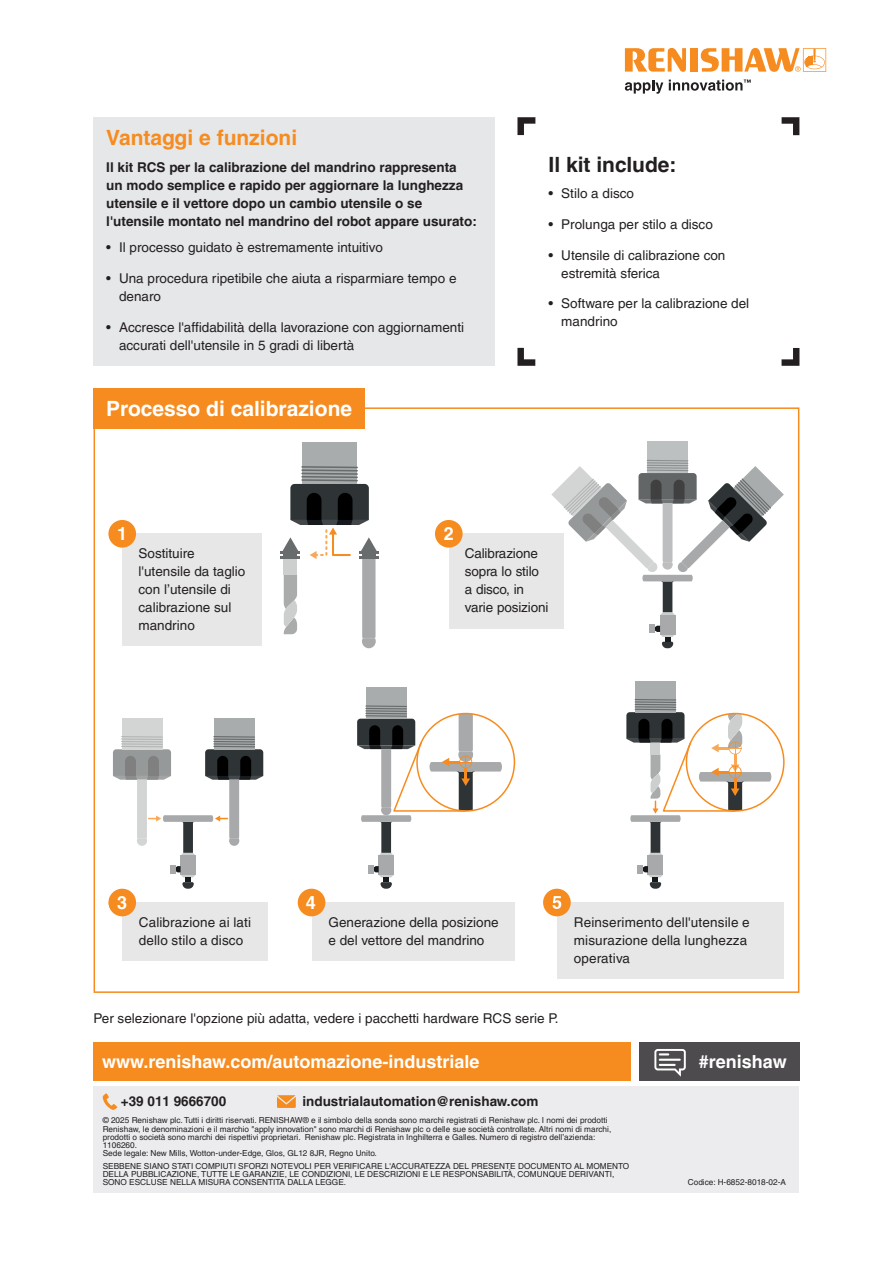
<style>
.page{position:relative;width:893px;height:1263px;background:#fff}
.page>*{position:absolute;margin:0;border:0;box-sizing:border-box;transform-origin:0 0}
.t1{font:700 21px "Helvetica LT Pro";color:#fff}
.t2{font:700 21px "Helvetica LT Pro";color:#f68c1f}
.t3{font:700 21px "Helvetica LT Pro";color:#231f20}
.t4{font:700 18px "Helvetica LT Pro";color:#fff}
.t5{font:13.5px/18px "Helvetica LT Pro";color:#231f20}
.t6{font:700 13.5px/18px "Helvetica LT Pro";color:#231f20}
.t7{font:8.25px/8.2px "Helvetica LT Pro";color:#231f20}
</style>
<div class="page">
<div style="left:94px;top:1087px;width:705px;height:106px;background:#ececee"></div>
<svg style="left:103px;top:1093px;width:14px;height:17px"></svg>
<svg style="left:277px;top:1095px;width:19px;height:13px"></svg>
<div style="left:639px;top:1042px;width:160px;height:39px;background:#4d4b4d"></div>
<svg style="left:654px;top:1049px;width:32px;height:28px"></svg>
<div style="left:94px;top:1042px;width:537px;height:39px;background:#f68c1f"></div>
<div style="left:94px;top:388px;width:271px;height:40px;background:#f68c1f"></div>
<div style="left:94px;top:117px;width:401px;height:249px;background:#e6e7e9"></div>
<svg style="left:782px;top:117px;width:17px;height:18px"></svg>
<svg style="left:781px;top:348px;width:18px;height:18px"></svg>
<svg style="left:517px;top:348px;width:18px;height:18px"></svg>
<svg style="left:517px;top:117px;width:18px;height:18px"></svg>
<div style="left:449px;top:534px;width:115px;height:95px;background:#e7e7e8"></div>
<div style="left:435px;top:520px;width:28px;height:28px;background:#f68c1f;border-radius:50%"></div>
<div style="left:122px;top:534px;width:139px;height:112px;background:#e7e7e8"></div>
<div style="left:108px;top:520px;width:28px;height:28px;background:#f68c1f;border-radius:50%"></div>
<hr style="left:281px;top:556px;width:19px;height:3px;background:#686c6d">
<hr style="left:281px;top:551px;width:19px;height:3px;background:#686c6d">
<div style="left:302px;top:442px;width:55px;height:42px;background:#a8acac"></div>
<hr style="left:359px;top:556px;width:20px;height:3px;background:#686c6d">
<hr style="left:359px;top:551px;width:20px;height:3px;background:#686c6d">
<div style="left:362px;top:634px;width:14px;height:14px;background:#a7a9aa;border-radius:50%"></div>
<svg style="left:282px;top:466px;width:95px;height:173px"></svg>
<div style="left:122px;top:902px;width:146px;height:59px;background:#e7e7e8"></div>
<div style="left:108px;top:889px;width:28px;height:27px;background:#f68c1f;border-radius:50%"></div>
<div style="left:181px;top:855px;width:15px;height:20px;background:#a7a9aa"></div>
<svg style="left:175px;top:866px;width:20px;height:23px"></svg>
<div style="left:170px;top:865px;width:5px;height:8px;background:#a7a9aa"></div>
<div style="left:214px;top:718px;width:40px;height:31px;background:#a8acac"></div>
<hr style="left:213px;top:736px;width:42px;height:2px;background:#686c6d">
<hr style="left:213px;top:738px;width:42px;height:2px;background:#686c6d">
<hr style="left:213px;top:741px;width:42px;height:1px;background:#686c6d">
<hr style="left:213px;top:743px;width:42px;height:2px;background:#686c6d">
<hr style="left:213px;top:746px;width:42px;height:1px;background:#686c6d">
<div style="left:122px;top:718px;width:40px;height:31px;background:#d3d5d5"></div>
<hr style="left:121px;top:736px;width:42px;height:2px;background:#686c6d">
<hr style="left:121px;top:738px;width:42px;height:2px;background:#686c6d">
<hr style="left:121px;top:741px;width:42px;height:1px;background:#686c6d">
<hr style="left:121px;top:743px;width:42px;height:2px;background:#686c6d">
<hr style="left:121px;top:746px;width:42px;height:1px;background:#686c6d">
<svg style="left:113px;top:749px;width:150px;height:106px"></svg>
<div style="left:660px;top:615px;width:15px;height:19px;background:#a7a9aa"></div>
<svg style="left:655px;top:626px;width:20px;height:22px"></svg>
<div style="left:649px;top:625px;width:6px;height:8px;background:#a7a9aa"></div>
<div style="left:647px;top:442px;width:41px;height:31px;background:#bdc0c0"></div>
<hr style="left:647px;top:460px;width:41px;height:1px;background:#686c6d">
<hr style="left:647px;top:462px;width:41px;height:2px;background:#686c6d">
<hr style="left:647px;top:465px;width:41px;height:1px;background:#686c6d">
<svg style="left:551px;top:466px;width:233px;height:149px"></svg>
<div style="left:312px;top:902px;width:202px;height:59px;background:#e7e7e8"></div>
<div style="left:298px;top:889px;width:27px;height:27px;background:#f68c1f;border-radius:50%"></div>
<div style="left:557px;top:902px;width:227px;height:77px;background:#e7e7e8"></div>
<div style="left:543px;top:889px;width:28px;height:27px;background:#f68c1f;border-radius:50%"></div>
<svg style="left:552px;top:896px;width:9px;height:13px"></svg>
<div style="left:648px;top:855px;width:15px;height:20px;background:#a7a9aa"></div>
<svg style="left:643px;top:866px;width:20px;height:23px"></svg>
<div style="left:637px;top:865px;width:6px;height:8px;background:#a7a9aa"></div>
<div style="left:635px;top:681px;width:41px;height:31px;background:#a8acac"></div>
<hr style="left:634px;top:699px;width:42px;height:1px;background:#686c6d">
<hr style="left:634px;top:701px;width:42px;height:2px;background:#686c6d">
<hr style="left:634px;top:704px;width:42px;height:1px;background:#686c6d">
<hr style="left:634px;top:706px;width:42px;height:2px;background:#686c6d">
<hr style="left:634px;top:709px;width:42px;height:1px;background:#686c6d">
<svg style="left:626px;top:712px;width:145px;height:143px"></svg>
<div style="left:366px;top:687px;width:40px;height:32px;background:#a8acac"></div>
<hr style="left:365px;top:705px;width:42px;height:2px;background:#686c6d">
<hr style="left:365px;top:708px;width:42px;height:1px;background:#686c6d">
<hr style="left:365px;top:710px;width:42px;height:2px;background:#686c6d">
<div style="left:379px;top:855px;width:15px;height:20px;background:#a7a9aa"></div>
<svg style="left:373px;top:866px;width:21px;height:23px"></svg>
<div style="left:368px;top:865px;width:6px;height:8px;background:#a7a9aa"></div>
<svg style="left:357px;top:713px;width:145px;height:142px"></svg>
<svg style="left:625px;top:80px;width:38px;height:14px"></svg>
<svg style="left:625px;top:48px;width:61px;height:24px"></svg>
<div style="left:690px;top:48px;width:8px;height:24px;background:#f68c1f"></div>
<svg style="left:701px;top:48px;width:125px;height:24px"></svg>
<svg style="left:669px;top:80px;width:82px;height:11px"></svg>
<h1 class="t2" style="left:106px;top:125px;width:192px">Vantaggi e funzioni</h1>
<h3 class="t6" style="left:106px;top:158px;width:372px">Il kit RCS per la calibrazione del mandrino rappresenta<br>un modo semplice e rapido per aggiornare la lunghezza utensile e il vettore dopo un cambio utensile o se l'utensile montato nel mandrino del robot appare usurato:</h3>
<h3 class="t5" style="left:106px;top:238px;width:278px">• Il processo guidato è estremamente intuitivo</h3>
<h3 class="t5" style="left:119px;top:269px;width:339px;text-indent:-13px">• Una procedura ripetibile che aiuta a risparmiare tempo e denaro</h3>
<h3 class="t5" style="left:119px;top:318px;width:347px;text-indent:-13px">• Accresce l'affidabilità della lavorazione con aggiornamenti accurati dell'utensile in 5 gradi di libertà</h3>
<h1 class="t1" style="left:106px;top:395px;width:247px">Processo di calibrazione</h1>
<h2 class="t4" style="left:117px;top:523px;width:12px">1</h2>
<h2 class="t4" style="left:444px;top:523px;width:12px">2</h2>
<h1 class="t3" style="left:549px;top:151px;width:129px">Il kit include:</h1>
<h3 class="t5" style="left:549px;top:184px;width:87px">• Stilo a disco</h3>
<h3 class="t5" style="left:549px;top:215px;width:166px">• Prolunga per stilo a disco</h3>
<h3 class="t5" style="left:561px;top:246px;width:166px;text-indent:-13px">• Utensile di calibrazione con estremità sferica</h3>
<h3 class="t5" style="left:561px;top:295px;width:189px;text-indent:-13px">• Software per la calibrazione del mandrino</h3>
<h3 class="t5" style="left:139px;top:544px;width:108px">Sostituire l'utensile da taglio con l’utensile di calibrazione sul mandrino</h3>
<h3 class="t5" style="left:465px;top:544px;width:85px">Calibrazione sopra lo stilo a disco, in varie posizioni</h3>
<h2 class="t4" style="left:117px;top:891px;width:12px">3</h2>
<h3 class="t5" style="left:139px;top:913px;width:114px">Calibrazione ai lati dello stilo a disco</h3>
<h2 class="t4" style="left:306px;top:891px;width:12px">4</h2>
<h3 class="t5" style="left:328px;top:913px;width:172px">Generazione della posizione e del vettore del mandrino</h3>
<h3 class="t5" style="left:574px;top:913px;width:177px">Reinserimento dell'utensile e misurazione della lunghezza operativa</h3>
<h3 class="t5" style="left:94px;top:1009px;width:467px">Per selezionare l'opzione più adatta, vedere i pacchetti hardware RCS serie P.</h3>
<h2 class="t4" style="left:102px;top:1051px;width:379px">www.renishaw.com/automazione-industriale</h2>
<h3 class="t6" style="left:121px;top:1092px;width:107px">+39 011 9666700</h3>
<h3 class="t6" style="left:302px;top:1092px;width:237px">industrialautomation@renishaw.com</h3>
<p class="t7" style="left:103px;top:1116px;width:510px">© 2025 Renishaw plc. Tutti i diritti riservati. RENISHAW® e il simbolo della sonda sono marchi registrati di Renishaw plc. I nomi dei prodotti Renishaw, le denominazioni e il marchio "apply innovation" sono marchi di Renishaw plc o delle sue società controllate. Altri nomi di marchi, prodotti o società sono marchi dei rispettivi proprietari. Renishaw plc. Registrata in Inghilterra e Galles. Numero di registro dell’azienda:<br>1106260.<br>Sede legale: New Mills, Wotton-under-Edge, Glos, GL12 8JR, Regno Unito.</p>
<p class="t7" style="left:103px;top:1162px;width:528px">SEBBENE SIANO STATI COMPIUTI SFORZI NOTEVOLI PER VERIFICARE L'ACCURATEZZA DEL PRESENTE DOCUMENTO AL MOMENTO<br>DELLA PUBBLICAZIONE, TUTTE LE GARANZIE, LE CONDIZIONI, LE DESCRIZIONI E LE RESPONSABILITÀ, COMUNQUE DERIVANTI,<br>SONO ESCLUSE NELLA MISURA CONSENTITA DALLA LEGGE.</p>
<h2 class="t4" style="left:699px;top:1051px;width:89px">#renishaw</h2>
<p class="t7" style="left:688px;top:1178px;width:100px">Codice: H-6852-8018-02-A</p>
</div>
